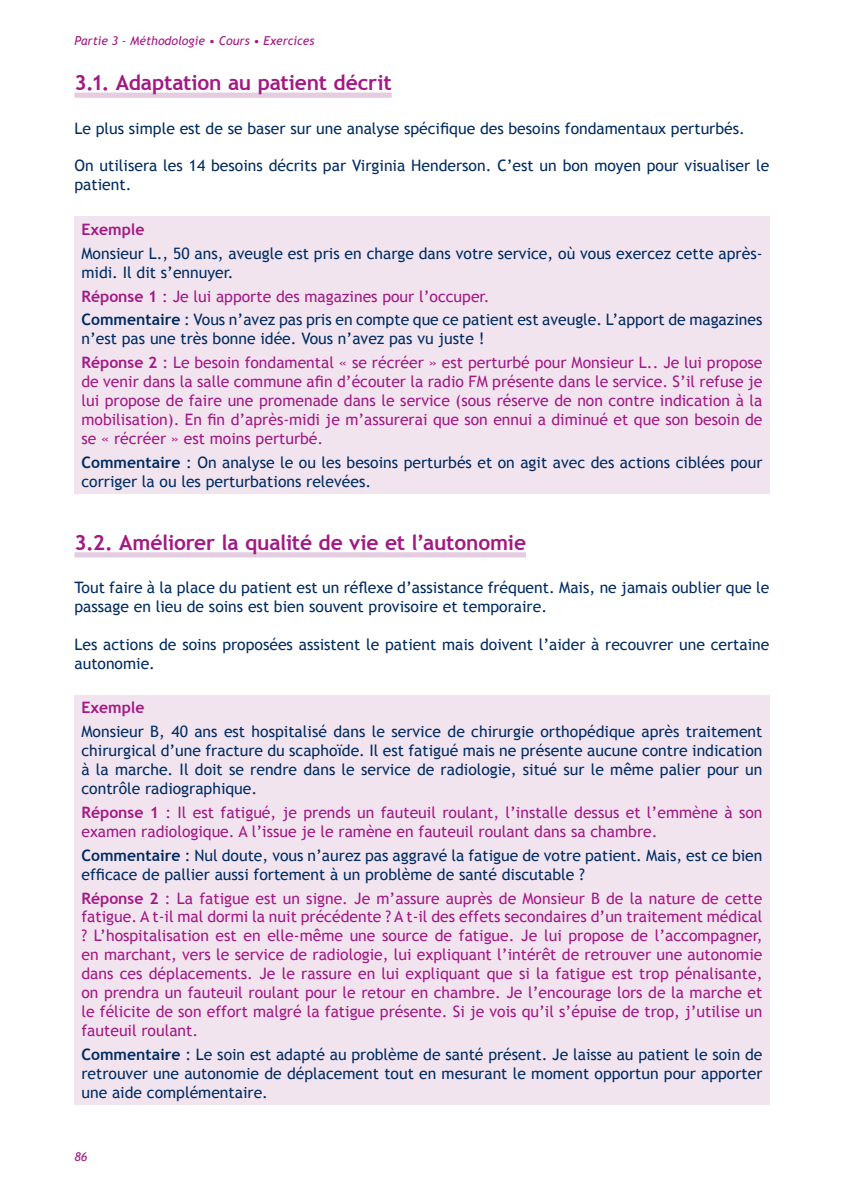
<style>
.page{position:relative;width:844px;height:1191px;background:#fff}
.page>*{position:absolute;margin:0;border:0;box-sizing:border-box;transform-origin:0 0}
.t1{font:700 21px "Trebuchet MS";letter-spacing:-.01em;color:#a31984}
.t2{font:15.75px/18.9px "Trebuchet MS";color:#002c62}
.t3{font:15.75px/18.9px "Trebuchet MS";color:#a31984}
.t4{font:700 15.75px "Trebuchet MS";color:#a31984}
.t5{font:italic 12.25px "Trebuchet MS";color:#a31984}
.s1{font-weight:700;color:#a31984}
.s2{color:#a31984}
.s3{font-weight:700}
.s4{color:#002c62}
</style>
<div class="page">
<div style="left:74px;top:93px;width:317px;height:5px;background:#e5cce1"></div>
<div style="left:74px;top:552px;width:452px;height:5px;background:#e5cce1"></div>
<div style="left:74px;top:216px;width:695px;height:277px;background:#f2e4ef"></div>
<div style="left:74px;top:695px;width:695px;height:409px;background:#f2e4ef"></div>
<p class="t5" style="left:74px;top:33px;width:241px">Partie 3 - Méthodologie • Cours • Exercices</p>
<h1 class="t1" style="left:74px;top:69px;width:318px">3.1. Adaptation au patient décrit</h1>
<p class="t2" style="left:74px;top:119px;width:671px">Le plus simple est de se baser sur une analyse spécifique des besoins fondamentaux perturbés.</p>
<p class="t2" style="left:74px;top:157px;width:696px">On utilisera les 14 besoins décrits par Virginia Henderson. C’est un bon moyen pour visualiser le patient.</p>
<p class="t4" style="left:81px;top:219px;width:65px">Exemple</p>
<p class="t2" style="left:81px;top:244px;width:682px">Monsieur L., 50 ans, aveugle est pris en charge dans votre service, où vous exercez cette après&shy;midi. Il dit s’ennuyer.</p>
<p class="t2" style="left:81px;top:284px;width:682px;line-height:23.8px"><span class="s1">Réponse 1</span> <span class="s2">: Je lui apporte des magazines pour l’occuper.<br></span><span class="s3">Commentaire</span> : Vous n’avez pas pris en compte que ce patient est aveugle. L’apport de magazines</p>
<p class="t3" style="left:81px;top:327px;width:682px;line-height:23.8px"><span class="s4">n’est pas une très bonne idée. Vous n’avez pas vu juste !<br></span><span class="s3">Réponse 2</span> : Le besoin fondamental « se récréer » est perturbé pour Monsieur L.. Je lui propose</p>
<p class="t3" style="left:81px;top:372px;width:682px;text-align:justify">de venir dans la salle commune afin d’écouter la radio FM présente dans le service. S’il refuse je lui propose de faire une promenade dans le service (sous réserve de non contre indication à la mobilisation). En fin d’après-midi je m’assurerai que son ennui a diminué et que son besoin de se « récréer » est moins perturbé.</p>
<p class="t2" style="left:81px;top:453px;width:682px"><span class="s3">Commentaire</span> : On analyse le ou les besoins perturbés et on agit avec des actions ciblées pour corriger la ou les perturbations relevées.</p>
<h1 class="t1" style="left:74px;top:529px;width:453px">3.2. Améliorer la qualité de vie et l’autonomie</h1>
<p class="t2" style="left:74px;top:578px;width:696px">Tout faire à la place du patient est un réflexe d’assistance fréquent. Mais, ne jamais oublier que le passage en lieu de soins est bien souvent provisoire et temporaire.</p>
<p class="t2" style="left:74px;top:635px;width:696px">Les actions de soins proposées assistent le patient mais doivent l’aider à recouvrer une certaine autonomie.</p>
<p class="t4" style="left:81px;top:698px;width:65px">Exemple</p>
<p class="t2" style="left:81px;top:722px;width:682px;text-align:justify">Monsieur B, 40 ans est hospitalisé dans le service de chirurgie orthopédique après traitement chirurgical d’une fracture du scaphoïde. Il est fatigué mais ne présente aucune contre indication à la marche. Il doit se rendre dans le service de radiologie, situé sur le même palier pour un contrôle radiographique.</p>
<p class="t3" style="left:81px;top:803px;width:682px"><span class="s3">Réponse 1</span> : Il est fatigué, je prends un fauteuil roulant, l’installe dessus et l’emmène à son examen radiologique. A l’issue je le ramène en fauteuil roulant dans sa chambre.</p>
<p class="t2" style="left:81px;top:846px;width:682px"><span class="s3">Commentaire</span> : Nul doute, vous n’aurez pas aggravé la fatigue de votre patient. Mais, est ce bien efficace de pallier aussi fortement à un problème de santé discutable ?</p>
<p class="t3" style="left:81px;top:888px;width:682px;text-align:justify"><span class="s3">Réponse 2</span> : La fatigue est un signe. Je m’assure auprès de Monsieur B de la nature de cette fatigue. A t-il mal dormi la nuit précédente ? A t-il des effets secondaires d’un traitement médical ? L’hospitalisation est en elle-même une source de fatigue. Je lui propose de l’accompagner, en marchant, vers le service de radiologie, lui expliquant l’intérêt de retrouver une autonomie dans ces déplacements. Je le rassure en lui expliquant que si la fatigue est trop pénalisante, on prendra un fauteuil roulant pour le retour en chambre. Je l’encourage lors de la marche et le félicite de son effort malgré la fatigue présente. Si je vois qu’il s’épuise de trop, j’utilise un fauteuil roulant.</p>
<p class="t2" style="left:81px;top:1045px;width:682px;text-align:justify"><span class="s3">Commentaire</span> : Le soin est adapté au problème de santé présent. Je laisse au patient le soin de retrouver une autonomie de déplacement tout en mesurant le moment opportun pour apporter une aide complémentaire.</p>
<p class="t5" style="left:74px;top:1149px;width:14px">86</p>
</div>
